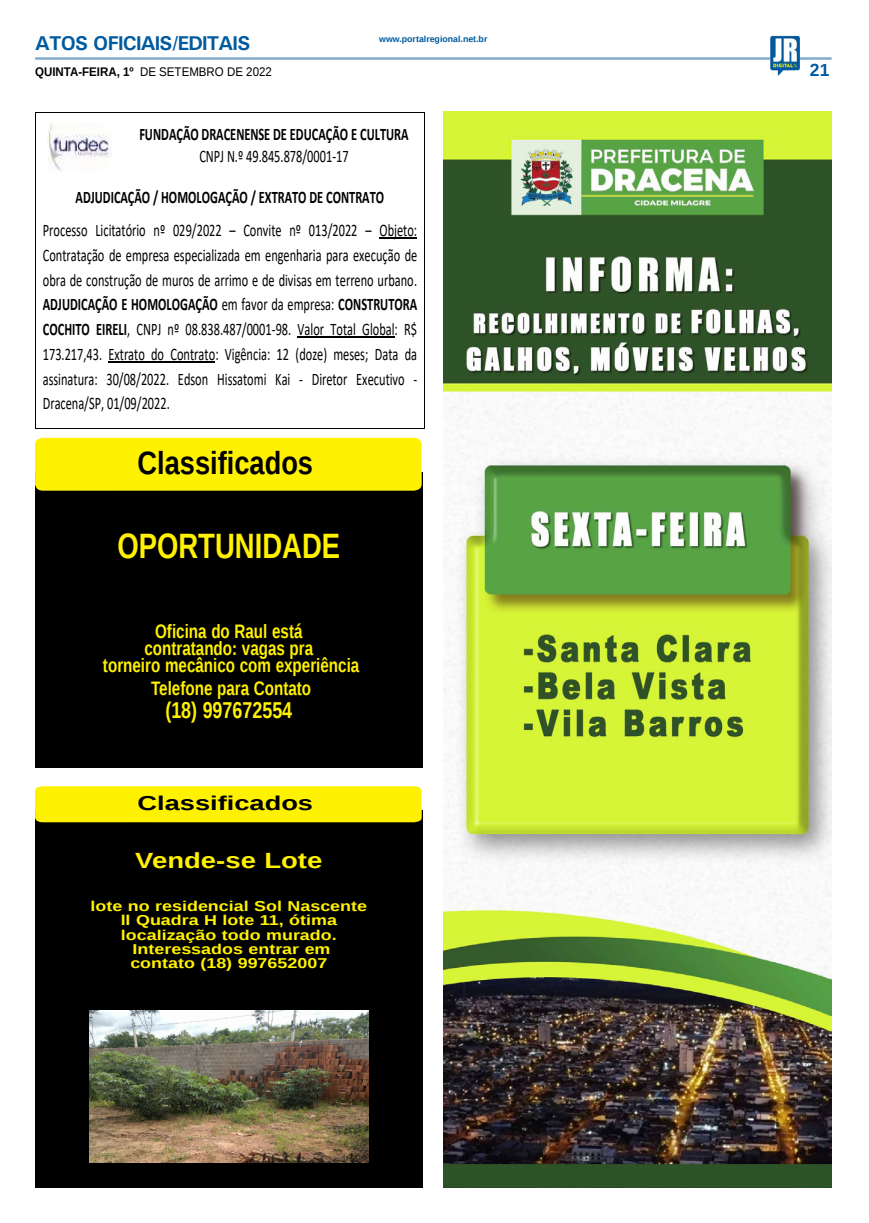
<style>
.page{position:relative;width:869px;height:1223px;background:#fff}
.page>*{position:absolute;margin:0;border:0;box-sizing:border-box;transform-origin:0 0}
.MATÉRIA{font:700 35.25px "Liberation Sans";color:#fff200;scale:.78 1}
.TÍTULO{font:700 32.12px "Liberation Sans";color:#000;scale:.85 1}
.MATÉRIA-2{font:700 23px "Liberation Sans";color:#fff200;scale:.78 1}
.MATÉRIA-3{font:700 22px "Liberation Sans";color:#fff200;scale:1.25 1}
.TÍTULO-2{font:700 20.12px "Liberation Sans";color:#000;scale:1.35 1}
.TITULO_PG{font:700 20px "Univers";letter-spacing:-.04em;color:#005a9e}
.MATÉRIA-4{font:700 19.5px "Liberation Sans";color:#fff200;scale:.78 1}
.t1{font:17.62px/24.8px "Calibri";color:#000;text-align:center;scale:.7 1}
.t2{font:700 17.62px/21.6px "Calibri";color:#000;text-align:center;scale:.7 1}
.TÍTULO-3{font:700 17.5px "Liberation Sans";color:#005a9e}
.MATÉRIA-5{font:700 14.38px/14.4px "Liberation Sans";color:#fff200;text-align:center;scale:1.25 1}
.DATA_PG{font:12.5px "Liberation Sans";color:#000;scale:.92 1}
.DATA_PG-2{font:700 8.75px "Liberation Sans";color:#005a9e}
.s1{font-weight:700}
.s2{font-weight:400}
</style>
<div class="page">
<hr style="left:35px;top:57px;width:796px;height:3px;background:#005a9e">
<img style="left:769px;top:36px;width:30px;height:40px">
<div style="left:35px;top:809px;width:387px;height:378px;background:#000"></div>
<div style="left:35px;top:786px;width:386px;height:36px;background:#fff200"></div>
<img style="left:89px;top:1010px;width:279px;height:152px">
<hr style="left:36px;top:112px;width:87px;height:1px;background:#000">
<hr style="left:124px;top:112px;width:300px;height:1px;background:#000">
<hr style="left:35px;top:113px;width:1px;height:65px;background:#000">
<hr style="left:424px;top:113px;width:1px;height:65px;background:#000">
<hr style="left:379px;top:238px;width:38px;height:1px;background:#000">
<hr style="left:297px;top:337px;width:97px;height:1px;background:#000">
<hr style="left:108px;top:361px;width:107px;height:2px;background:#000">
<hr style="left:35px;top:186px;width:1px;height:242px;background:#000">
<hr style="left:36px;top:428px;width:388px;height:1px;background:#000">
<hr style="left:424px;top:186px;width:1px;height:242px;background:#000">
<img style="left:48px;top:123px;width:64px;height:48px">
<div style="left:35px;top:472px;width:387px;height:295px;background:#000"></div>
<div style="left:35px;top:438px;width:386px;height:52px;background:#fff200"></div>
<img style="left:443px;top:112px;width:388px;height:1075px">
<p class="TITULO_PG" style="left:35px;top:31px;width:217px">ATOS OFICIAIS/EDITAIS</p>
<p class="DATA_PG" style="left:35px;top:65px;width:259px"><span class="s1">QUINTA-FEIRA, 1º</span> DE SETEMBRO DE 2022</p>
<p class="DATA_PG-2" style="left:379px;top:33px;width:110px">www.portalregional.net.br</p>
<p class="t2" style="left:139px;top:123px;width:386px">FUNDAÇÃO DRACENENSE DE EDUCAÇÃO E CULTURA<br><span class="s2">CNPJ N.º 49.845.878/0001-17</span></p>
<p class="t1" style="left:43px;top:180px;width:536px;line-height:33px"><span class="s1">ADJUDICAÇÃO / HOMOLOGAÇÃO / EXTRATO DE CONTRATO<br></span>Processo Licitatório nº 029/2022 – Convite nº 013/2022 – Objeto:</p>
<p class="t1" style="left:43px;top:242px;width:536px;text-align:justify">Contratação de empresa especializada em engenharia para execução de obra de construção de muros de arrimo e de divisas em terreno urbano.<br><span class="s1">ADJUDICAÇÃO E HOMOLOGAÇÃO</span> em favor da empresa: <span class="s1">CONSTRUTORA COCHITO EIRELI</span>, CNPJ nº 08.838.487/0001-98. Valor Total Global: R$ 173.217,43. Extrato do Contrato: Vigência: 12 (doze) meses; Data da assinatura: 30/08/2022. Edson Hissatomi Kai - Diretor Executivo - Dracena/SP, 01/09/2022.</p>
<p class="TÍTULO" style="left:137px;top:441px;width:208px">Classificados</p>
<p class="MATÉRIA" style="left:117px;top:522px;width:287px">OPORTUNIDADE</p>
<p class="MATÉRIA-4" style="left:155px;top:617px;width:190px">Oficina do Raul está</p>
<p class="MATÉRIA-4" style="left:144px;top:634px;width:218px">contratando: vagas pra</p>
<p class="MATÉRIA-4" style="left:103px;top:652px;width:330px">torneiro mecânico com experiência</p>
<p class="MATÉRIA-4" style="left:151px;top:674px;width:207px">Telefone para Contato</p>
<p class="MATÉRIA-2" style="left:165px;top:694px;width:164px">(18) 997672554</p>
<p class="TÍTULO-2" style="left:137px;top:788px;width:131px">Classificados</p>
<p class="MATÉRIA-3" style="left:135px;top:845px;width:151px">Vende-se Lote</p>
<p class="MATÉRIA-5" style="left:91px;top:898px;width:223px">lote no residencial Sol Nascente ll Quadra H lote 11, ótima localização todo murado.</p>
<p class="MATÉRIA-5" style="left:130px;top:941px;width:161px;text-align:left">Interessados entrar em contato (18) 997652007</p>
<p class="TÍTULO-3" style="left:809px;top:58px;width:21px">21</p>
</div>
